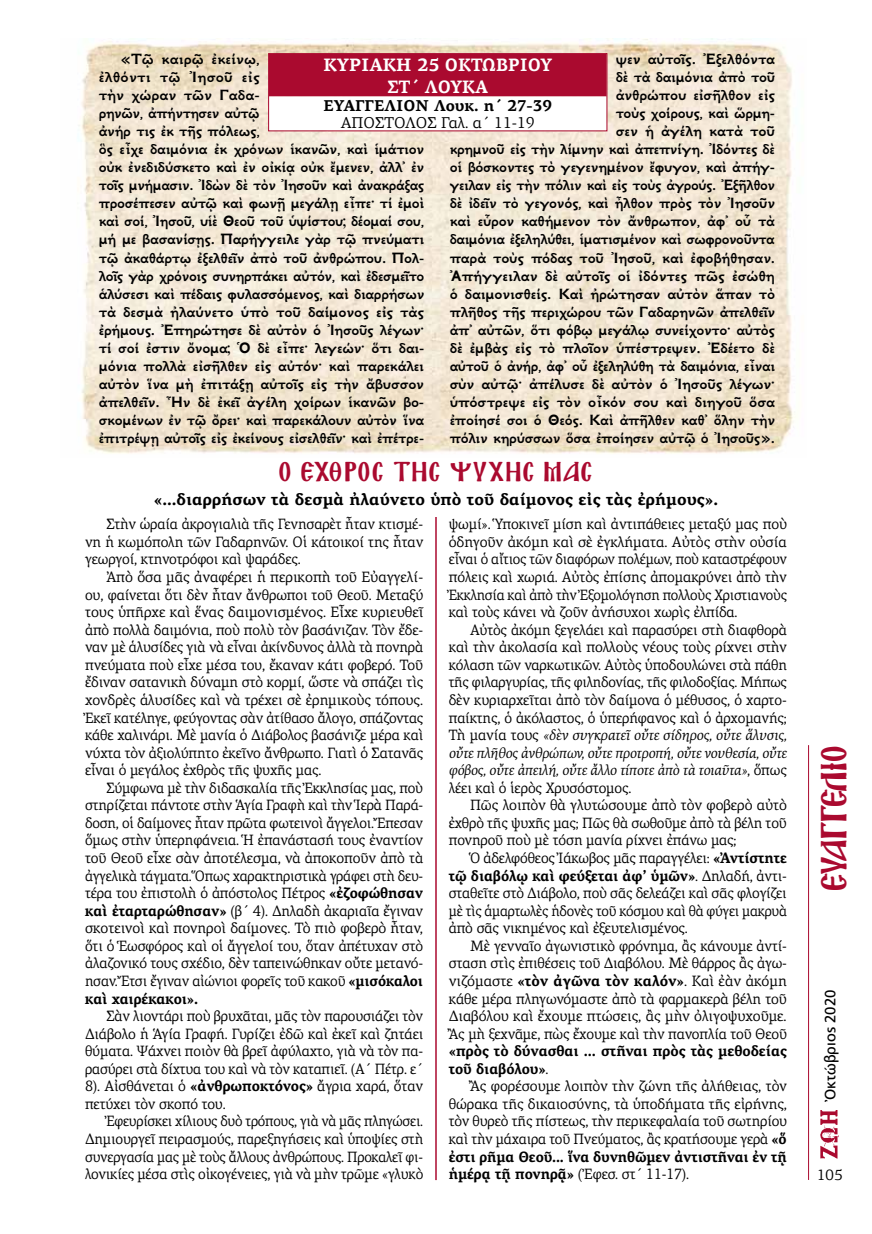
<style>
.page{position:relative;width:872px;height:1234px;background:#fff}
.page>*{position:absolute;margin:0;border:0;box-sizing:border-box;transform-origin:0 0}
.t1{font:31.5px "Mg Agion Oros UC Normal";letter-spacing:-.025em;color:#aa0a2f}
.t2{font:24px "Mg Agion Oros UC Normal";letter-spacing:.06em;color:#aa0a2f}
.t3{font:700 18px/21.3px "PF Agora Serif Pro";color:#fff;text-align:center}
.t4{font:700 16.5px/18px "GFS Neohellenic";letter-spacing:-.015em;color:#000}
.t5{font:700 16.5px "PF Agora Serif Pro";color:#000}
.t6{font:700 15.75px "PF Agora Serif Pro";color:#000}
.t7{font:15.75px "PF Agora Serif Pro";color:#000}
.t8{font:15px/17.5px "PF Agora Serif Pro";letter-spacing:-.01em;color:#000;text-align:justify;scale:.94 1}
.t9{font:15px/17.5px "PF Agora Serif Pro";letter-spacing:-.01em;color:#000;text-align:justify;scale:.93 1}
.t10{font:15px/17.5px "PF Agora Serif Pro";letter-spacing:-.01em;color:#000;text-align:justify}
.t11{font:15px/17.5px "PF Agora Serif Pro";letter-spacing:-.01em;color:#000;text-align:justify;scale:.96 1}
.t12{font:15px/17.5px "PF Agora Serif Pro";letter-spacing:-.01em;color:#000;text-align:justify;scale:.95 1}
.t13{font:15px/17.5px "PF Agora Serif Pro";letter-spacing:-.01em;color:#000;text-align:justify;scale:.91 1}
.t14{font:700 15px/17.5px "PF Agora Serif Pro";letter-spacing:-.005em;color:#000;scale:.95 1}
.t15{font:15px "PF Catalog Poly";color:#000}
.s1{font-weight:700}
.s2{font-style:italic}
.s3{font-weight:400}
</style>
<div class="page">
<img style="left:820px;top:1110px;width:19px;height:48px">
<hr style="left:808px;top:745px;width:1px;height:434px;background:#aa0a2f">
<hr style="left:435px;top:517px;width:2px;height:662px;background:#aa0a2f">
<img style="left:79px;top:39px;width:717px;height:415px">
<svg style="left:270px;top:55px;width:335px;height:74px"></svg>
<div style="left:268px;top:53px;width:339px;height:78px;border:1px solid #aa0a2f"></div>
<p class="t4" style="left:99px;top:49px;width:327px;text-indent:21px">«Τῷ καιρῷ ἐκείνῳ,<br>ἐλθόντι τῷ Ἰησοῦ εἰς<br>τὴν χώραν τῶν Γαδα-<br>ρηνῶν, ἀπήντησεν αὐτῷ<br>ἀνήρ τις ἐκ τῆς πόλεως,<br>ὃς εἶχε δαιμόνια ἐκ χρόνων ἱκανῶν, καὶ ἱμάτιον οὐκ ἐνεδιδύσκετο καὶ ἐν οἰκίᾳ οὐκ ἔμενεν, ἀλλ᾿ ἐν τοῖς μνήμασιν. Ἰδὼν δὲ τὸν Ἰησοῦν καὶ ἀνακράξας προσέπεσεν αὐτῷ καὶ φωνῇ μεγάλῃ εἶπε· τί ἐμοὶ καὶ σοί, Ἰησοῦ, υἱὲ Θεοῦ τοῦ ὑψίστου; δέομαί σου, μή με βασανίσῃς. Παρήγγειλε γὰρ τῷ πνεύματι τῷ ἀκαθάρτῳ ἐξελθεῖν ἀπὸ τοῦ ἀνθρώπου. Πολ&shy;λοῖς γὰρ χρόνοις συνηρπάκει αὐτόν, καὶ ἐδεσμεῖτο ἁλύσεσι καὶ πέδαις φυλασσόμενος, καὶ διαρρήσων τὰ δεσμὰ ἠλαύνετο ὑπὸ τοῦ δαίμονος εἰς τὰς ἐρήμους. Ἐπηρώτησε δὲ αὐτὸν ὁ Ἰησοῦς λέγων· τί σοί ἐστιν ὄνομα; Ὁ δὲ εἶπε· λεγεών· ὅτι δαι&shy;μόνια πολλὰ εἰσῆλθεν εἰς αὐτόν· καὶ παρεκάλει αὐτὸν ἵνα μὴ ἐπιτάξῃ αὐτοῖς εἰς τὴν ἄβυσσον ἀπελθεῖν. Ἦν δὲ ἐκεῖ ἀγέλη χοίρων ἱκανῶν βο&shy;σκομένων ἐν τῷ ὄρει· καὶ παρεκάλουν αὐτὸν ἵνα ἐπιτρέψῃ αὐτοῖς εἰς ἐκείνους εἰσελθεῖν· καὶ ἐπέτρε-</p>
<p class="t4" style="left:450px;top:49px;width:327px;text-align:right">ψεν αὐτοῖς. Ἐξελθόντα<br>δὲ τὰ δαιμόνια ἀπὸ τοῦ<br>ἀνθρώπου εἰσῆλθον εἰς<br>τοὺς χοίρους, καὶ ὥρμη-<br>σεν ἡ ἀγέλη κατὰ τοῦ<br>κρημνοῦ εἰς τὴν λίμνην καὶ ἀπεπνίγη. Ἰδόντες δὲ οἱ βόσκοντες τὸ γεγενημένον ἔφυγον, καὶ ἀπήγ&shy;γειλαν εἰς τὴν πόλιν καὶ εἰς τοὺς ἀγρούς. Ἐξῆλθον δὲ ἰδεῖν τὸ γεγονός, καὶ ἦλθον πρὸς τὸν Ἰησοῦν καὶ εὗρον καθήμενον τὸν ἄνθρωπον, ἀφ᾿ οὗ τὰ δαιμόνια ἐξεληλύθει, ἱματισμένον καὶ σωφρονοῦντα παρὰ τοὺς πόδας τοῦ Ἰησοῦ, καὶ ἐφοβήθησαν.<br>Ἀπήγγειλαν δὲ αὐτοῖς οἱ ἰδόντες πῶς ἐσώθη ὁ δαιμονισθείς. Καὶ ἠρώτησαν αὐτὸν ἅπαν τὸ πλῆθος τῆς περιχώρου τῶν Γαδαρηνῶν ἀπελθεῖν ἀπ᾿ αὐτῶν, ὅτι φόβῳ μεγάλῳ συνείχοντο· αὐτὸς δὲ ἐμβὰς εἰς τὸ πλοῖον ὑπέστρεψεν. Ἐδέετο δὲ αὐτοῦ ὁ ἀνήρ, ἀφ᾿ οὗ ἐξεληλύθη τὰ δαιμόνια, εἶναι σὺν αὐτῷ· ἀπέλυσε δὲ αὐτὸν ὁ Ἰησοῦς λέγων· ὑπόστρεψε εἰς τὸν οἶκόν σου καὶ διηγοῦ ὅσα ἐποίησέ σοι ὁ Θεός. Καὶ ἀπῆλθεν καθ᾿ ὅλην τὴν πόλιν κηρύσσων ὅσα ἐποίησεν αὐτῷ ὁ Ἰησοῦς».</p>
<p class="t3" style="left:323px;top:55px;width:230px">ΚΥΡΙΑΚΗ 25 ΟΚΤΩΒΡΙΟΥ<br>ΣΤ΄ ΛΟΥΚΑ</p>
<p class="t6" style="left:323px;top:95px;width:230px">ΕΥΑΓΓΕΛΙΟΝ Λουκ. η΄ 27-39</p>
<p class="t7" style="left:341px;top:113px;width:195px">ΑΠΟΣΤΟΛΟΣ Γαλ. α΄ 11-19</p>
<h2 class="t2" style="left:280px;top:461px;width:314px">Ο ΕΧΘΡΟΣ ΤΗΣ ΨΥΧΗΣ ΜΑΣ</h2>
<p class="t5" style="left:154px;top:488px;width:566px">«...διαρρήσων τὰ δεσμὰ ἠλαύνετο ὑπὸ τοῦ δαίμονος εἰς τὰς ἐρήμους».</p>
<p class="t8" style="left:85px;top:515px;width:361px;text-indent:21px">Στὴν ὡραία ἀκρογιαλιὰ τῆς Γενησαρὲτ ἦταν κτισμέ&shy;νη ἡ κωμόπολη τῶν Γαδαρηνῶν. Οἱ κάτοικοί της ἦταν γεωργοί, κτηνοτρόφοι καὶ ψαράδες.</p>
<p class="t10" style="left:85px;top:568px;width:340px;text-indent:21px">Ἀπὸ ὅσα μᾶς ἀναφέρει ἡ περικοπὴ τοῦ Εὐαγγελί&shy;ου, φαίνεται ὅτι δὲν ἦταν ἄνθρωποι τοῦ Θεοῦ. Μεταξύ τους ὑπῆρχε καὶ ἕνας δαιμονισμένος. Εἶχε κυριευθεῖ ἀπὸ πολλὰ δαιμόνια, ποὺ πολὺ τὸν βασάνιζαν. Τὸν ἔδε&shy;ναν μὲ ἁλυσίδες γιὰ νὰ εἶναι ἀκίνδυνος ἀλλὰ τὰ πονηρὰ πνεύματα ποὺ εἶχε μέσα του, ἔκαναν κάτι φοβερό. Τοῦ ἔδιναν σατανικὴ δύναμη στὸ κορμί, ὥστε νὰ σπάζει τὶς χονδρὲς ἁλυσίδες καὶ νὰ τρέχει σὲ ἐρημικοὺς τόπους.<br>Ἐκεῖ κατέληγε, φεύγοντας σὰν ἀτίθασο ἄλογο, σπάζοντας κάθε χαλινάρι. Μὲ μανία ὁ Διάβολος βασάνιζε μέρα καὶ νύχτα τὸν ἀξιολύπητο ἐκεῖνο ἄνθρωπο. Γιατὶ ὁ Σατανᾶς εἶναι ὁ μεγάλος ἐχθρὸς τῆς ψυχῆς μας.</p>
<p class="t9" style="left:85px;top:778px;width:365px;text-indent:21px">Σύμφωνα μὲ τὴν διδασκαλία τῆς Ἐκκλησίας μας, ποὺ στηρίζεται πάντοτε στὴν Ἁγία Γραφὴ καὶ τὴν Ἱερὰ Παρά&shy;δοση, οἱ δαίμονες ἦταν πρῶτα φωτεινοὶ ἄγγελοι. Ἔπεσαν ὅμως στὴν ὑπερηφάνεια. Ἡ ἐπανάστασή τους ἐναντίον τοῦ Θεοῦ εἶχε σὰν ἀποτέλεσμα, νὰ ἀποκοποῦν ἀπὸ τὰ ἀγγελικὰ τάγματα. Ὅπως χαρακτηριστικὰ γράφει στὴ δευ&shy;τέρα του ἐπιστολὴ ὁ ἀπόστολος Πέτρος <span class="s1">«ἐζοφώθησαν καὶ ἐταρταρώθησαν»</span> (β΄ 4). Δηλαδὴ ἀκαριαῖα ἔγιναν σκοτεινοὶ καὶ πονηροὶ δαίμονες. Τὸ πιὸ φοβερὸ ἦταν, ὅτι ὁ Ἑωσφόρος καὶ οἱ ἄγγελοί του, ὅταν ἀπέτυχαν στὸ ἀλαζονικό τους σχέδιο, δὲν ταπεινώθηκαν οὔτε μετανό&shy;ησαν. Ἔτσι ἔγιναν αἰώνιοι φορεῖς τοῦ κακοῦ <span class="s1">«μισόκαλοι καὶ χαιρέκακοι».</span></p>
<p class="t9" style="left:85px;top:1006px;width:365px;text-indent:21px">Σὰν λιοντάρι ποὺ βρυχᾶται, μᾶς τὸν παρουσιάζει τὸν Διάβολο ἡ Ἁγία Γραφή. Γυρίζει ἐδῶ καὶ ἐκεῖ καὶ ζητάει θύματα. Ψάχνει ποιὸν θὰ βρεῖ ἀφύλαχτο, γιὰ νὰ τὸν πα&shy;ρασύρει στὰ δίχτυα του καὶ νὰ τὸν καταπιεῖ. (Α΄ Πέτρ. ε΄ 8). Αἰσθάνεται ὁ <span class="s1">«ἀνθρωποκτόνος»</span> ἄγρια χαρά, ὅταν πετύχει τὸν σκοπό του.</p>
<p class="t13" style="left:85px;top:1112px;width:373px;text-indent:21px">Ἐφευρίσκει χίλιους δυὸ τρόπους, γιὰ νὰ μᾶς πληγώσει.<br>Δημιουργεῖ πειρασμούς, παρεξηγήσεις καὶ ὑποψίες στὴ συνεργασία μας μὲ τοὺς ἄλλους ἀνθρώπους. Προκαλεῖ φι&shy;λονικίες μέσα στὶς οἰκογένειες, γιὰ νὰ μὴν τρῶμε «γλυκὸ</p>
<p class="t12" style="left:449px;top:515px;width:358px">ψωμί». Ὑποκινεῖ μίση καὶ ἀντιπάθειες μεταξύ μας ποὺ ὁδηγοῦν ἀκόμη καὶ σὲ ἐγκλήματα. Αὐτὸς στὴν οὐσία εἶναι ὁ αἴτιος τῶν διαφόρων πολέμων, ποὺ καταστρέφουν πόλεις καὶ χωριά. Αὐτὸς ἐπίσης ἀπομακρύνει ἀπὸ τὴν Ἐκκλησία καὶ ἀπὸ τὴν Ἐξομολόγηση πολλοὺς Χριστιανοὺς καὶ τοὺς κάνει νὰ ζοῦν ἀνήσυχοι χωρὶς ἐλπίδα.</p>
<p class="t8" style="left:449px;top:620px;width:361px;text-indent:21px">Αὐτὸς ἀκόμη ξεγελάει καὶ παρασύρει στὴ διαφθορὰ καὶ τὴν ἀκολασία καὶ πολλοὺς νέους τοὺς ρίχνει στὴν κόλαση τῶν ναρκωτικῶν. Αὐτὸς ὑποδουλώνει στὰ πάθη τῆς φιλαργυρίας, τῆς φιληδονίας, τῆς φιλοδοξίας. Μήπως δὲν κυριαρχεῖται ἀπὸ τὸν δαίμονα ὁ μέθυσος, ὁ χαρτο&shy;παίκτης, ὁ ἀκόλαστος, ὁ ὑπερήφανος καὶ ὁ ἀρχομανής; Τὴ μανία τους <span class="s2">«δὲν συγκρατεῖ οὔτε σίδηρος, οὔτε ἅλυσις, οὔτε πλῆθος ἀνθρώπων, οὔτε προτροπή, οὔτε νουθεσία, οὔτε φόβος, οὔτε ἀπειλή, οὔτε ἄλλο τίποτε ἀπὸ τὰ τοιαῦτα»</span>, ὅπως λέει καὶ ὁ ἱερὸς Χρυσόστομος.</p>
<p class="t11" style="left:449px;top:796px;width:354px;text-indent:21px">Πῶς λοιπὸν θὰ γλυτώσουμε ἀπὸ τὸν φοβερὸ αὐτὸ ἐχθρὸ τῆς ψυχῆς μας; Πῶς θὰ σωθοῦμε ἀπὸ τὰ βέλη τοῦ πονηροῦ ποὺ μὲ τόση μανία ρίχνει ἐπάνω μας;</p>
<p class="t8" style="left:449px;top:849px;width:361px;text-indent:21px">Ὁ ἀδελφόθεος Ἰάκωβος μᾶς παραγγέλει: <span class="s1">«Ἀντίστητε τῷ διαβόλῳ καὶ φεύξεται ἀφ’ ὑμῶν»</span>. Δηλαδή, ἀντι&shy;σταθεῖτε στὸ Διάβολο, ποὺ σᾶς δελεάζει καὶ σᾶς φλογίζει μὲ τὶς ἁμαρτωλὲς ἡδονὲς τοῦ κόσμου καὶ θὰ φύγει μακρυὰ ἀπὸ σᾶς νικημένος καὶ ἐξευτελισμένος.</p>
<p class="t8" style="left:449px;top:936px;width:361px;text-indent:21px">Μὲ γενναῖο ἀγωνιστικὸ φρόνημα, ἂς κάνουμε ἀντί&shy;σταση στὶς ἐπιθέσεις τοῦ Διαβόλου. Μὲ θάρρος ἂς ἀγω&shy;νιζόμαστε <span class="s1">«τὸν ἀγῶνα τὸν καλόν»</span>. Καὶ ἐὰν ἀκόμη κάθε μέρα πληγωνόμαστε ἀπὸ τὰ φαρμακερὰ βέλη τοῦ Διαβόλου καὶ ἔχουμε πτώσεις, ἂς μὴν ὀλιγοψυχοῦμε.<br>Ἂς μὴ ξεχνᾶμε, πὼς ἔχουμε καὶ τὴν πανοπλία τοῦ Θεοῦ</p>
<p class="t14" style="left:449px;top:1042px;width:357px">«πρὸς τὸ δύνασθαι ... στῆναι πρὸς τὰς μεθοδείας τοῦ διαβόλου»<span class="s3">.</span></p>
<p class="t11" style="left:449px;top:1077px;width:354px;text-indent:21px">Ἂς φορέσουμε λοιπὸν τὴν ζώνη τῆς ἀλήθειας, τὸν θώρακα τῆς δικαιοσύνης, τὰ ὑποδήματα τῆς εἰρήνης, τὸν θυρεὸ τῆς πίστεως, τὴν περικεφαλαία τοῦ σωτηρίου καὶ τὴν μάχαιρα τοῦ Πνεύματος, ἂς κρατήσουμε γερὰ <span class="s1">«ὅ ἐστι ρῆμα Θεοῦ... ἵνα δυνηθῶμεν ἀντιστῆναι ἐν τῇ ἡμέρᾳ τῇ πονηρᾷ»</span> (Ἐφεσ. στ΄ 11-17).</p>
<h1 class="t1" style="left:820px;top:889px;width:146px;rotate:-90deg">ΕΥΑΓΓΕΛΙΟ</h1>
<p class="t15" style="left:821px;top:1099px;width:112px;rotate:-90deg">Ὀκτώβριος 2020</p>
<p class="t10" style="left:817px;top:1165px;width:27px">105</p>
</div>
